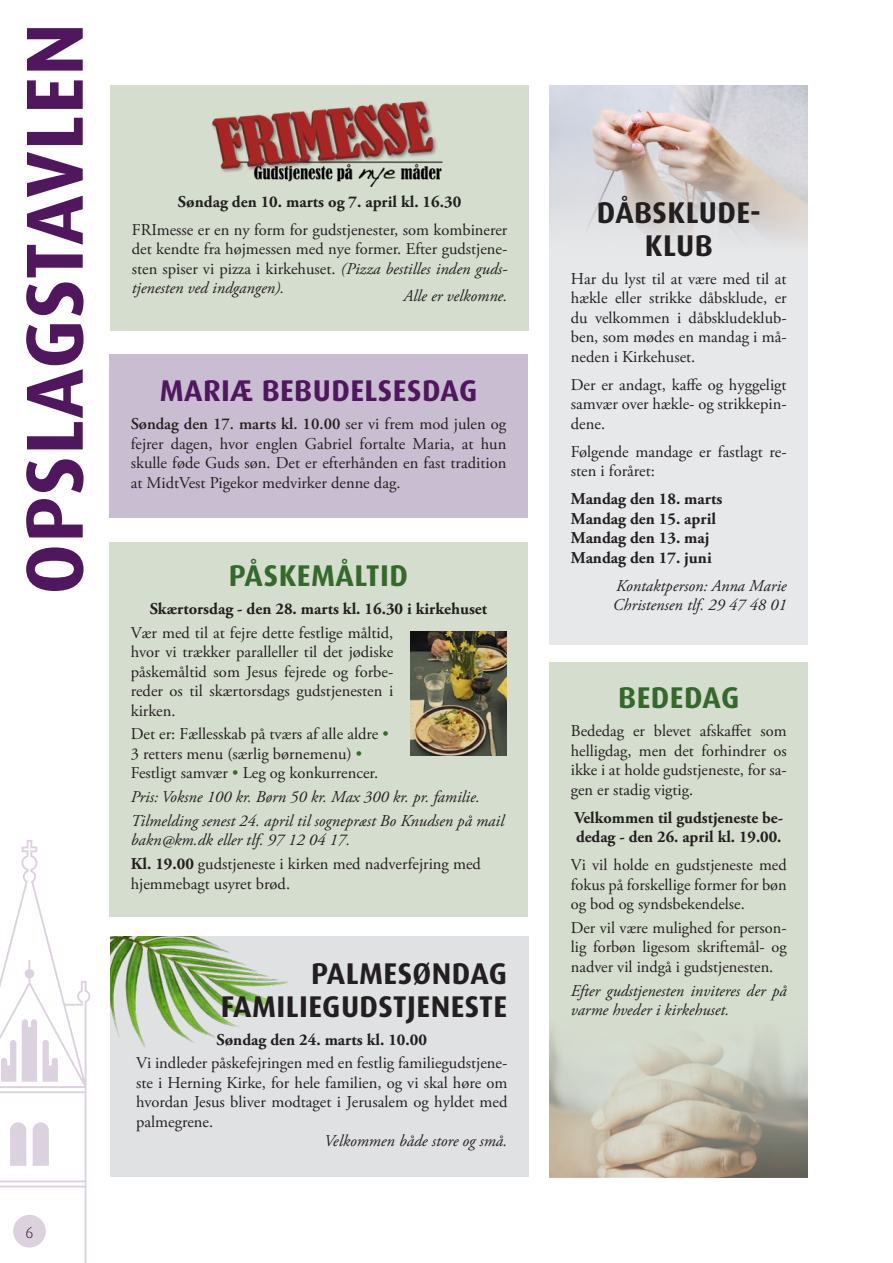
<style>
.page{position:relative;width:893px;height:1263px;background:#fff}
.page>*{position:absolute;margin:0;border:0;box-sizing:border-box;transform-origin:0 0}
.t1{font:700 81px "Dax";letter-spacing:.015em;color:#50175f}
.t2{font:700 30px/33px "Dax";letter-spacing:.015em;color:#231f20;text-align:center}
.t3{font:700 30px "Dax";letter-spacing:.015em;color:#34692c}
.t4{font:700 30px "Dax";letter-spacing:.015em;color:#50175f}
.t5{font:16.5px/19.5px "Adobe Garamond Pro";color:#231f20;text-align:justify}
.t6{font:italic 16.5px/19.5px "Adobe Garamond Pro";color:#231f20}
.t7{font:700 16.5px/19.5px "Adobe Garamond Pro";color:#231f20}
.t8{font:300 15.75px "Dax";color:#231f20}
.s1{font-style:italic}
.s2{font-weight:600}
.s3{color:#34692c}
.s4{font-weight:700}
</style>
<div class="page">
<svg style="left:0;top:840px;width:90px;height:423px"></svg>
<div style="left:550px;top:662px;width:258px;height:515px;background:#d5ddce"></div>
<img style="left:550px;top:1031px;width:258px;height:146px">
<div style="left:111px;top:85px;width:418px;height:246px;background:#d5ddce"></div>
<img style="left:212px;top:101px;width:231px;height:85px">
<div style="left:550px;top:85px;width:258px;height:560px;background:#e7e8e9"></div>
<img style="left:550px;top:85px;width:258px;height:154px">
<div style="left:111px;top:936px;width:418px;height:241px;background:#e0e1e3"></div>
<img style="left:111px;top:936px;width:177px;height:112px">
<div style="left:109px;top:542px;width:419px;height:375px;background:#d5ddce"></div>
<div style="left:109px;top:354px;width:419px;height:164px;background:#c9bdd1"></div>
<img style="left:410px;top:631px;width:97px;height:124px">
<p class="t1" style="left:9px;top:594px;width:573px;rotate:-90deg">OPSLAGSTAVLEN</p>
<p class="t8" style="left:26px;top:1223px;width:10px">6</p>
<p class="t7" style="left:178px;top:192px;width:285px">Søndag den 10. marts og 7. april kl. 16.30</p>
<p class="t5" style="left:132px;top:220px;width:377px">FRImesse er en ny form for gudstjenester, som kombinerer det kendte fra højmessen med nye former. Efter gudstjene&shy;sten spiser vi pizza i kirkehuset. <span class="s1">(Pizza bestilles inden guds&shy;tjenesten ved indgangen).</span></p>
<p class="t6" style="left:404px;top:286px;width:105px">Alle er velkomne.</p>
<p class="t4" style="left:160px;top:374px;width:319px">MARIÆ BEBUDELSESDAG</p>
<p class="t5" style="left:131px;top:415px;width:377px"><span class="s2">Søndag den 17. marts kl. 10.00</span> ser vi frem mod julen og fejrer dagen, hvor englen Gabriel fortalte Maria, at hun skulle føde Guds søn. Det er efterhånden en fast tradition at MidtVest Pigekor medvirker denne dag.</p>
<p class="t3" style="left:229px;top:558px;width:181px">PÅSKEMÅLTID</p>
<p class="t7" style="left:150px;top:599px;width:339px">Skærtorsdag - den 28. marts kl. 16.30 i kirkehuset</p>
<p class="t5" style="left:131px;top:623px;width:264px">Vær med til at fejre dette festlige måltid, hvor vi trækker paralleller til det jødiske påskemåltid som Jesus fejrede og forbe&shy;reder os til skærtorsdags gudstjenesten i kirken.</p>
<p class="t5" style="left:131px;top:725px;width:260px;text-align:left">Det er: Fællesskab på tværs af alle aldre <span class="s3">•<br></span>3 retters menu (særlig børnemenu) <span class="s3">•<br></span>Festligt samvær <span class="s3">•</span> Leg og konkurrencer.</p>
<p class="t6" style="left:131px;top:787px;width:351px">Pris: Voksne 100 kr. Børn 50 kr. Max 300 kr. pr. familie.</p>
<p class="t6" style="left:131px;top:811px;width:375px">Tilmelding senest 24. april til sognepræst Bo Knudsen på mail bakn@km.dk eller tlf. 97 12 04 17.</p>
<p class="t5" style="left:131px;top:855px;width:352px"><span class="s4">Kl. 19.00</span> gudstjeneste i kirken med nadverfejring med hjemmebagt usyret brød.</p>
<p class="t2" style="left:311px;top:957px;width:198px">PALMESØNDAG</p>
<p class="t2" style="left:221px;top:990px;width:288px">FAMILIEGUDSTJENESTE</p>
<p class="t7" style="left:217px;top:1030px;width:212px">Søndag den 24. marts kl. 10.00</p>
<p class="t5" style="left:136px;top:1054px;width:373px">Vi indleder påskefejringen med en festlig familiegudstjene&shy;ste i Herning Kirke, for hele familien, og vi skal høre om hvordan Jesus bliver modtaget i Jerusalem og hyldet med palmegrene.</p>
<p class="t6" style="left:324px;top:1132px;width:185px">Velkommen både store og små.</p>
<p class="t2" style="left:597px;top:196px;width:166px">DÅBSKLUDE-<br>KLUB</p>
<p class="t5" style="left:571px;top:269px;width:217px">Har du lyst til at være med til at hækle eller strikke dåbsklude, er du velkommen i dåbskludeklub&shy;ben, som mødes en mandag i må&shy;neden i Kirkehuset.</p>
<p class="t5" style="left:571px;top:375px;width:217px">Der er andagt, kaffe og hyggeligt samvær over hækle- og strikkepin&shy;dene.</p>
<p class="t5" style="left:571px;top:442px;width:217px">Følgende mandage er fastlagt re&shy;sten i foråret:</p>
<p class="t7" style="left:571px;top:490px;width:153px">Mandag den 18. marts</p>
<p class="t7" style="left:571px;top:509px;width:147px">Mandag den 15. april</p>
<p class="t7" style="left:571px;top:529px;width:140px">Mandag den 13. maj</p>
<p class="t7" style="left:571px;top:548px;width:142px">Mandag den 17. juni</p>
<p class="t6" style="left:613px;top:576px;width:175px">Kontaktperson: Anna Marie<br>Christensen tlf. 29 47 48 01</p>
<p class="t3" style="left:618px;top:681px;width:123px">BEDEDAG</p>
<p class="t5" style="left:571px;top:722px;width:217px">Bededag er blevet afskaffet som helligdag, men det forhindrer os ikke i at holde gudstjeneste, for sa&shy;gen er stadig vigtig.</p>
<p class="t7" style="left:574px;top:808px;width:210px">Velkommen til gudstjeneste be&shy;dedag - den 26. april kl. 19.00.</p>
<p class="t5" style="left:571px;top:856px;width:217px">Vi vil holde en gudstjeneste med fokus på forskellige former for bøn og bod og syndsbekendelse.</p>
<p class="t5" style="left:571px;top:918px;width:217px">Der vil være mulighed for person&shy;lig forbøn ligesom skriftemål- og nadver vil indgå i gudstjenesten.</p>
<p class="t6" style="left:571px;top:981px;width:217px">Efter gudstjenesten inviteres der på varme hveder i kirkehuset.</p>
</div>
